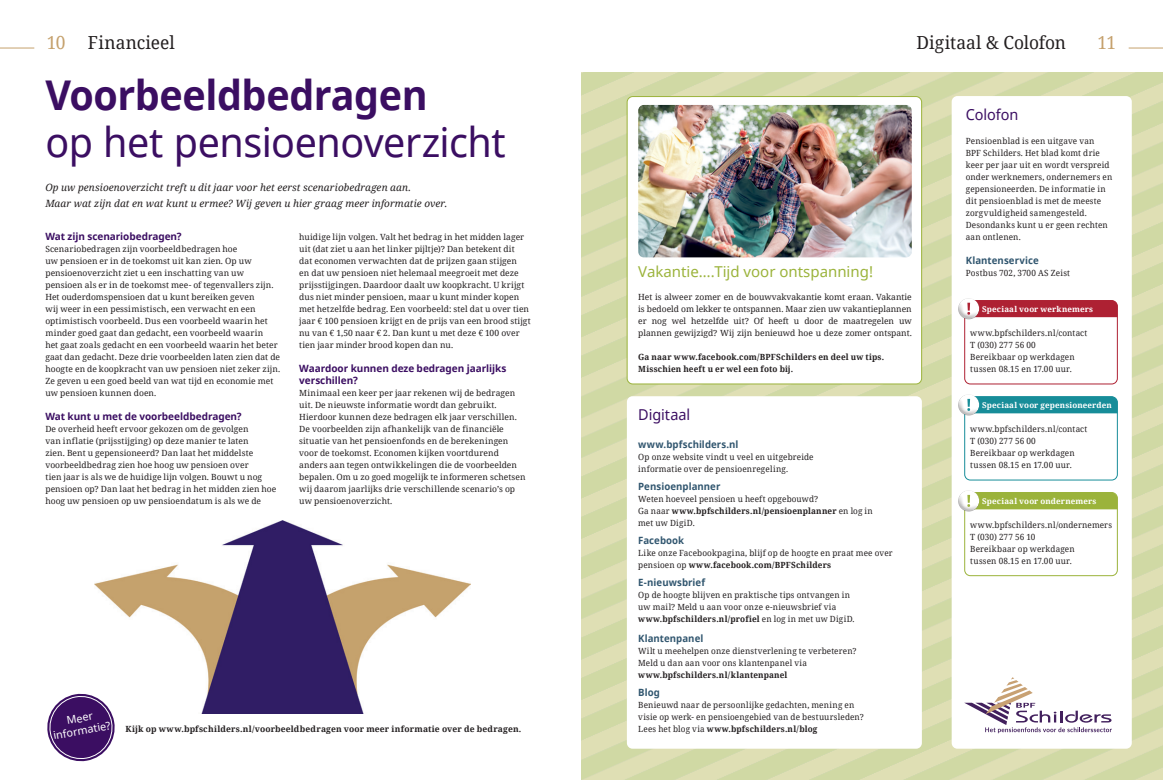
<style>
.page{position:relative;width:1163px;height:780px;background:#fff}
.page>*{position:absolute;margin:0;border:0;box-sizing:border-box;transform-origin:0 0}
.BPF_inleiding{font:41px "Noto Sans";letter-spacing:-.01em;color:#3b0e62;scale:.96 1}
.BPF_inleiding-2{font:700 41px "Noto Sans";letter-spacing:-.01em;color:#3b0e62;scale:.96 1}
.BPF_inleiding-3{font:18px "Noto Serif";color:#231f20;scale:.96 1}
.BPF_inleiding-4{font:18px "Noto Serif";color:#c5a16d;scale:.96 1}
.t1{font:15px "Noto Sans";color:#9bb33b}
.BPF_inleiding-5{font:15px "Noto Sans";letter-spacing:-.005em;color:#3b0e62;scale:.96 1}
.BPF_inleiding-6{font:10.8px/12.4px "Noto Sans";color:#fff;text-align:center}
.BPF_inleiding-7{font:italic 10px/16px "Noto Serif";letter-spacing:.005em;color:#231f20}
.BPF_inleiding-8{font:700 10px/12px "Noto Sans";letter-spacing:-.005em;color:#3b0e62}
.BPF_inleiding-9{font:700 10px "Noto Sans";letter-spacing:.01em;color:#31566f;scale:.96 1}
.BPF_inleiding-10{font:8.5px/12px "Noto Serif";letter-spacing:.01em;color:#231f20}
.BPF_inleiding-11{font:8.5px/12px "Noto Serif";letter-spacing:.01em;color:#231f20;scale:.96 1}
.BPF_inleiding-12{font:700 8.5px/12px "Noto Serif";letter-spacing:.015em;color:#231f20;scale:.96 1}
.BPF_inleiding-13{font:700 8.5px "Noto Serif";letter-spacing:.015em;color:#231f20}
.BPF_inleiding-14{font:700 8px "Noto Serif";letter-spacing:.02em;color:#fff}
.s1{font-weight:700}
.s2{font-weight:400}
</style>
<div class="page">
<img style="left:581px;top:72px;width:581px;height:708px">
<img style="left:94px;top:520px;width:376px;height:193px">
<div style="left:951px;top:96px;width:180px;height:652px;background:#fff;border-radius:6px"></div>
<div style="left:626px;top:396px;width:295px;height:352px;background:#fff;border-radius:6px"></div>
<svg style="left:964px;top:677px;width:147px;height:56px"></svg>
<div style="left:964px;top:396px;width:153px;height:84px;border:1px solid #178d99;border-radius:6px"></div>
<div style="left:964px;top:492px;width:153px;height:84px;border:1px solid #9bb33b;border-radius:6px"></div>
<div style="left:964px;top:300px;width:153px;height:84px;border:1px solid #ae2133;border-radius:6px"></div>
<svg style="left:958px;top:490px;width:160px;height:23px"></svg>
<svg style="left:958px;top:394px;width:160px;height:23px"></svg>
<svg style="left:958px;top:298px;width:160px;height:23px"></svg>
<div style="left:627px;top:97px;width:294px;height:287px;background:#fff;border-radius:6px"></div>
<div style="left:626px;top:96px;width:295px;height:288px;border:1px solid #9bb33b;border-radius:6px"></div>
<img style="left:638px;top:105px;width:273px;height:152px">
<svg style="left:47px;top:691px;width:70px;height:71px"></svg>
<hr style="left:0;top:48px;width:34px;height:1px;background:#c5a16d">
<hr style="left:1128px;top:48px;width:34px;height:1px;background:#c5a16d">
<p class="BPF_inleiding-4" style="left:47px;top:30px;width:21px">10</p>
<p class="BPF_inleiding-3" style="left:88px;top:30px;width:92px">Financieel</p>
<p class="BPF_inleiding-3" style="left:916px;top:30px;width:157px">Digitaal &amp; Colofon</p>
<p class="BPF_inleiding-4" style="left:1097px;top:30px;width:21px">11</p>
<p class="BPF_inleiding-2" style="left:45px;top:66px;width:399px">Voorbeeldbedragen</p>
<p class="BPF_inleiding" style="left:45px;top:114px;width:481px">op het pensioenoverzicht</p>
<p class="BPF_inleiding-7" style="left:45px;top:179px;width:403px">Op uw pensioenoverzicht treft u dit jaar voor het eerst scenariobedragen aan.<br>Maar wat zijn dat en wat kunt u ermee? Wij geven u hier graag meer informatie over.</p>
<p class="BPF_inleiding-8" style="left:45px;top:230px;width:138px">Wat zijn scenariobedragen?</p>
<p class="BPF_inleiding-10" style="left:45px;top:243px;width:236px">Scenariobedragen zijn voorbeeldbedragen hoe<br>uw pensioen er in de toekomst uit kan zien. Op uw pensioenoverzicht ziet u een inschatting van uw pensioen als er in de toekomst mee- of tegenvallers zijn.<br>Het ouderdomspensioen dat u kunt bereiken geven<br>wij weer in een pessimistisch, een verwacht en een optimistisch voorbeeld. Dus een voorbeeld waarin het minder goed gaat dan gedacht, een voorbeeld waarin<br>het gaat zoals gedacht en een voorbeeld waarin het beter gaat dan gedacht. Deze drie voorbeelden laten zien dat de hoogte en de koopkracht van uw pensioen niet zeker zijn.<br>Ze geven u een goed beeld van wat tijd en economie met uw pensioen kunnen doen.</p>
<p class="BPF_inleiding-8" style="left:45px;top:410px;width:198px">Wat kunt u met de voorbeeldbedragen?</p>
<p class="BPF_inleiding-10" style="left:45px;top:423px;width:232px">De overheid heeft ervoor gekozen om de gevolgen<br>van inflatie (prijsstijging) op deze manier te laten<br>zien. Bent u gepensioneerd? Dan laat het middelste voorbeeldbedrag zien hoe hoog uw pensioen over<br>tien jaar is als we de huidige lijn volgen. Bouwt u nog pensioen op? Dan laat het bedrag in het midden zien hoe hoog uw pensioen op uw pensioendatum is als we de</p>
<p class="BPF_inleiding-10" style="left:299px;top:231px;width:233px">huidige lijn volgen. Valt het bedrag in het midden lager uit (dat ziet u aan het linker pijltje)? Dan betekent dit<br>dat economen verwachten dat de prijzen gaan stijgen<br>en dat uw pensioen niet helemaal meegroeit met deze prijsstijgingen. Daardoor daalt uw koopkracht. U krijgt dus niet minder pensioen, maar u kunt minder kopen met hetzelfde bedrag. Een voorbeeld: stel dat u over tien jaar € 100 pensioen krijgt en de prijs van een brood stijgt nu van € 1,50 naar € 2. Dan kunt u met deze € 100 over tien jaar minder brood kopen dan nu.</p>
<p class="BPF_inleiding-8" style="left:299px;top:362px;width:209px">Waardoor kunnen deze bedragen jaarlijks verschillen?</p>
<p class="BPF_inleiding-10" style="left:299px;top:387px;width:228px">Minimaal een keer per jaar rekenen wij de bedragen uit. De nieuwste informatie wordt dan gebruikt.<br>Hierdoor kunnen deze bedragen elk jaar verschillen.<br>De voorbeelden zijn afhankelijk van de financiële situatie van het pensioenfonds en de berekeningen voor de toekomst. Economen kijken voortdurend anders aan tegen ontwikkelingen die de voorbeelden bepalen. Om u zo goed mogelijk te informeren schetsen wij daarom jaarlijks drie verschillende scenario’s op uw pensioenoverzicht.</p>
<p class="BPF_inleiding-6" style="left:50px;top:716px;width:59px;rotate:-10deg">Meer informatie?</p>
<p class="BPF_inleiding-13" style="left:125px;top:723px;width:397px">Kijk op www.bpfschilders.nl/voorbeeldbedragen voor meer informatie over de bedragen.</p>
<p class="t1" style="left:638px;top:261px;width:236px">Vakantie….Tijd voor ontspanning!</p>
<p class="BPF_inleiding-10" style="left:638px;top:291px;width:275px;text-align:justify">Het is alweer zomer en de bouwvakvakantie komt eraan. Vakantie is bedoeld om lekker te ontspannen. Maar zien uw vakantieplannen er nog wel hetzelfde uit? Of heeft u door de maatregelen uw plannen gewijzigd? Wij zijn benieuwd hoe u deze zomer ontspant.</p>
<p class="BPF_inleiding-12" style="left:638px;top:351px;width:257px">Ga naar www.facebook.com/BPFSchilders en deel uw tips.<br>Misschien heeft u er wel een foto bij.</p>
<p class="BPF_inleiding-5" style="left:638px;top:404px;width:55px">Digitaal</p>
<p class="BPF_inleiding-9" style="left:638px;top:437px;width:106px">www.bpfschilders.nl</p>
<p class="BPF_inleiding-11" style="left:638px;top:451px;width:184px">Op onze website vindt u veel en uitgebreide informatie over de pensioenregeling.</p>
<p class="BPF_inleiding-9" style="left:638px;top:479px;width:87px">Pensioenplanner</p>
<p class="BPF_inleiding-11" style="left:638px;top:493px;width:246px">Weten hoeveel pensioen u heeft opgebouwd?<br>Ga naar <span class="s1">www.bpfschilders.nl/pensioenplanner</span> en log in met uw DigiD.</p>
<p class="BPF_inleiding-9" style="left:638px;top:533px;width:49px">Facebook</p>
<p class="BPF_inleiding-11" style="left:638px;top:547px;width:266px">Like onze Facebookpagina, blijf op de hoogte en praat mee over pensioen op <span class="s1">www.facebook.com/BPFSchilders</span></p>
<p class="BPF_inleiding-9" style="left:638px;top:575px;width:71px">E-nieuwsbrief</p>
<p class="BPF_inleiding-11" style="left:638px;top:589px;width:227px">Op de hoogte blijven en praktische tips ontvangen in uw mail? Meld u aan voor onze e-nieuwsbrief via <span class="s1">www.bpfschilders.nl/profiel</span> en log in met uw DigiD.</p>
<p class="BPF_inleiding-9" style="left:638px;top:631px;width:69px">Klantenpanel</p>
<p class="BPF_inleiding-11" style="left:638px;top:645px;width:229px">Wilt u meehelpen onze dienstverlening te verbeteren?<br>Meld u dan aan voor ons klantenpanel via <span class="s1">www.bpfschilders.nl/klantenpanel</span></p>
<p class="BPF_inleiding-9" style="left:638px;top:685px;width:24px">Blog</p>
<p class="BPF_inleiding-11" style="left:638px;top:699px;width:236px">Benieuwd naar de persoonlijke gedachten, mening en visie op werk- en pensioengebied van de bestuursleden?</p>
<p class="BPF_inleiding-12" style="left:638px;top:723px;width:188px"><span class="s2">Lees het blog via</span> www.bpfschilders.nl/blog</p>
<p class="BPF_inleiding-5" style="left:965px;top:104px;width:56px">Colofon</p>
<p class="BPF_inleiding-11" style="left:965px;top:135px;width:154px">Pensioenblad is een uitgave van<br>BPF Schilders. Het blad komt drie keer per jaar uit en wordt verspreid onder werknemers, ondernemers en gepensioneerden. De informatie in dit pensioenblad is met de meeste zorgvuldigheid samengesteld.<br>Desondanks kunt u er geen rechten aan ontlenen.</p>
<p class="BPF_inleiding-9" style="left:965px;top:253px;width:77px">Klantenservice</p>
<p class="BPF_inleiding-11" style="left:965px;top:267px;width:110px">Postbus 702, 3700 AS Zeist</p>
<p class="BPF_inleiding-14" style="left:981px;top:303px;width:112px">Speciaal voor werknemers</p>
<p class="BPF_inleiding-11" style="left:970px;top:327px;width:124px">www.bpfschilders.nl/contact</p>
<p class="BPF_inleiding-11" style="left:970px;top:339px;width:70px">T (030) 277 56 00</p>
<p class="BPF_inleiding-11" style="left:970px;top:351px;width:110px">Bereikbaar op werkdagen tussen 08.15 en 17.00 uur.</p>
<p class="BPF_inleiding-14" style="left:981px;top:399px;width:131px">Speciaal voor gepensioneerden</p>
<p class="BPF_inleiding-11" style="left:970px;top:423px;width:124px">www.bpfschilders.nl/contact</p>
<p class="BPF_inleiding-11" style="left:970px;top:435px;width:70px">T (030) 277 56 00</p>
<p class="BPF_inleiding-11" style="left:970px;top:447px;width:110px">Bereikbaar op werkdagen tussen 08.15 en 17.00 uur.</p>
<p class="BPF_inleiding-14" style="left:981px;top:495px;width:116px">Speciaal voor ondernemers</p>
<p class="BPF_inleiding-11" style="left:970px;top:519px;width:149px">www.bpfschilders.nl/ondernemers</p>
<p class="BPF_inleiding-11" style="left:970px;top:531px;width:69px">T (030) 277 56 10</p>
<p class="BPF_inleiding-11" style="left:970px;top:543px;width:110px">Bereikbaar op werkdagen tussen 08.15 en 17.00 uur.</p>
</div>
